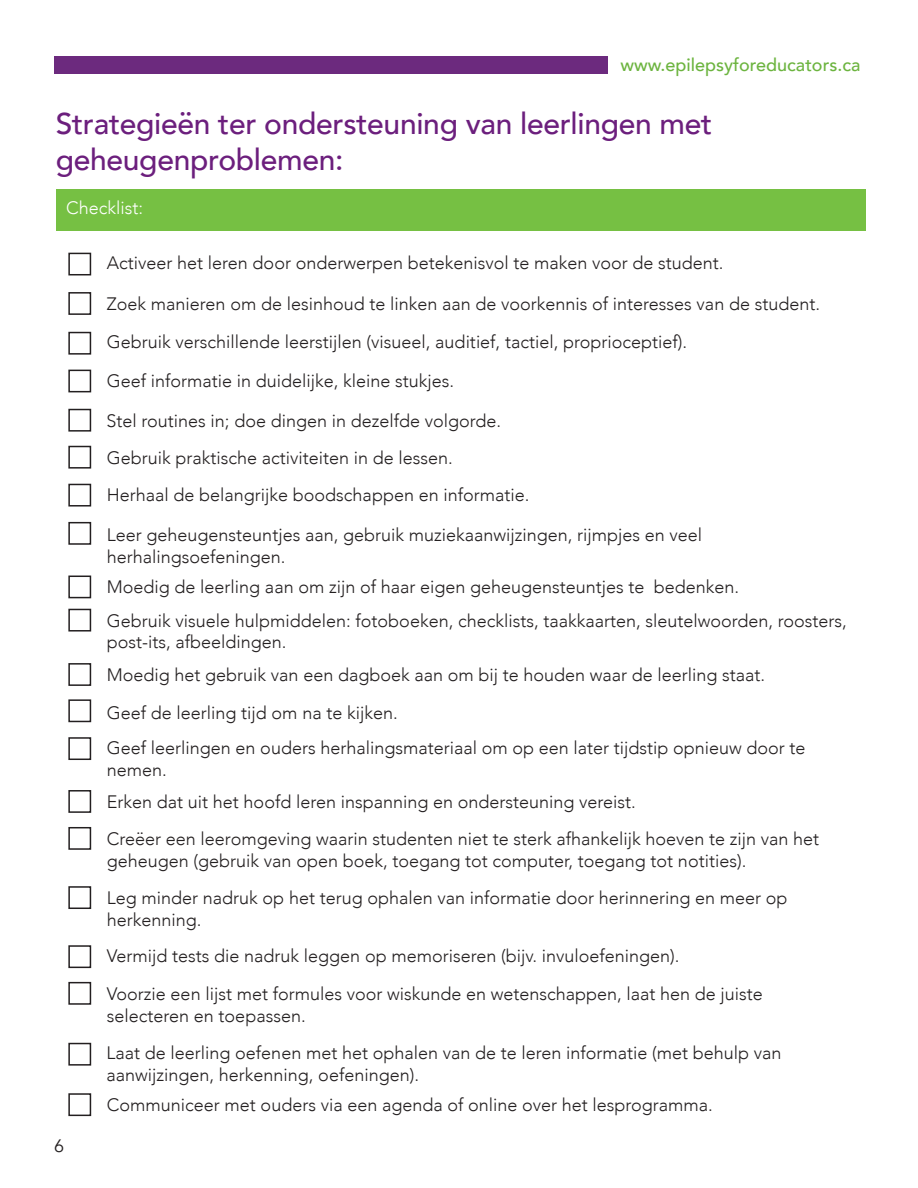
<style>
.page{position:relative;width:918px;height:1188px;background:#fff}
.page>*{position:absolute;margin:0;border:0;box-sizing:border-box;transform-origin:0 0}
.t1{font:500 30px/36px "Avenir";letter-spacing:-.01em;color:#6c1f7d}
.t2{font:300 18px/21.6px "Avenir";color:#231f20}
.t3{font:500 18px "Avenir";color:#6cb43f}
.t4{font:300 18px "Avenir";color:#fff}
.t5{font:18px "Avenir";color:#231f20}
</style>
<div class="page">
<div style="left:54px;top:56px;width:554px;height:17px;background:#6c2a7e"></div>
<div style="left:56px;top:189px;width:810px;height:41px;background:#76c043"></div>
<div style="left:68px;top:253px;width:23px;height:22px;border:2px solid #231f20"></div>
<div style="left:68px;top:292px;width:23px;height:23px;border:2px solid #231f20"></div>
<div style="left:68px;top:409px;width:23px;height:23px;border:2px solid #231f20"></div>
<div style="left:68px;top:484px;width:23px;height:23px;border:2px solid #231f20"></div>
<div style="left:68px;top:522px;width:23px;height:23px;border:2px solid #231f20"></div>
<div style="left:68px;top:446px;width:23px;height:23px;border:2px solid #231f20"></div>
<div style="left:68px;top:576px;width:23px;height:22px;border:2px solid #231f20"></div>
<div style="left:68px;top:609px;width:23px;height:23px;border:2px solid #231f20"></div>
<div style="left:68px;top:663px;width:23px;height:23px;border:2px solid #231f20"></div>
<div style="left:68px;top:699px;width:23px;height:23px;border:2px solid #231f20"></div>
<div style="left:68px;top:737px;width:23px;height:23px;border:2px solid #231f20"></div>
<div style="left:68px;top:332px;width:23px;height:23px;border:2px solid #231f20"></div>
<div style="left:68px;top:370px;width:23px;height:22px;border:2px solid #231f20"></div>
<div style="left:68px;top:790px;width:23px;height:23px;border:2px solid #231f20"></div>
<div style="left:68px;top:827px;width:23px;height:23px;border:2px solid #231f20"></div>
<div style="left:68px;top:886px;width:23px;height:23px;border:2px solid #231f20"></div>
<div style="left:68px;top:945px;width:23px;height:23px;border:2px solid #231f20"></div>
<div style="left:68px;top:982px;width:23px;height:23px;border:2px solid #231f20"></div>
<div style="left:68px;top:1043px;width:23px;height:23px;border:2px solid #231f20"></div>
<div style="left:68px;top:1093px;width:23px;height:23px;border:2px solid #231f20"></div>
<p class="t3" style="left:621px;top:49px;width:241px">www.epilepsyforeducators.ca</p>
<p class="t1" style="left:56px;top:104px;width:658px">Strategieën ter ondersteuning van leerlingen met geheugenproblemen:</p>
<p class="t4" style="left:66px;top:197px;width:79px">Checklist:</p>
<p class="t2" style="left:107px;top:252px;width:618px">Activeer het leren door onderwerpen betekenisvol te maken voor de student.</p>
<p class="t2" style="left:107px;top:293px;width:715px">Zoek manieren om de lesinhoud te linken aan de voorkennis of interesses van de student.</p>
<p class="t2" style="left:107px;top:331px;width:582px">Gebruik verschillende leerstijlen (visueel, auditief, tactiel, proprioceptief).</p>
<p class="t2" style="left:107px;top:370px;width:349px">Geef informatie in duidelijke, kleine stukjes.</p>
<p class="t2" style="left:107px;top:410px;width:396px">Stel routines in; doe dingen in dezelfde volgorde.</p>
<p class="t2" style="left:107px;top:447px;width:348px">Gebruik praktische activiteiten in de lessen.</p>
<p class="t2" style="left:107px;top:484px;width:424px">Herhaal de belangrijke boodschappen en informatie.</p>
<p class="t2" style="left:107px;top:524px;width:597px">Leer geheugensteuntjes aan, gebruik muziekaanwijzingen, rijmpjes en veel herhalingsoefeningen.</p>
<p class="t2" style="left:107px;top:576px;width:634px">Moedig de leerling aan om zijn of haar eigen geheugensteuntjes te bedenken.</p>
<p class="t2" style="left:107px;top:610px;width:742px">Gebruik visuele hulpmiddelen: fotoboeken, checklists, taakkaarten, sleutelwoorden, roosters, post-its, afbeeldingen.</p>
<p class="t2" style="left:107px;top:664px;width:660px">Moedig het gebruik van een dagboek aan om bij te houden waar de leerling staat.</p>
<p class="t2" style="left:107px;top:702px;width:292px">Geef de leerling tijd om na te kijken.</p>
<p class="t2" style="left:107px;top:737px;width:700px">Geef leerlingen en ouders herhalingsmateriaal om op een later tijdstip opnieuw door te nemen.</p>
<p class="t2" style="left:107px;top:791px;width:530px">Erken dat uit het hoofd leren inspanning en ondersteuning vereist.</p>
<p class="t2" style="left:107px;top:828px;width:714px">Creëer een leeromgeving waarin studenten niet te sterk afhankelijk hoeven te zijn van het geheugen (gebruik van open boek, toegang tot computer, toegang tot notities).</p>
<p class="t2" style="left:107px;top:887px;width:682px">Leg minder nadruk op het terug ophalen van informatie door herinnering en meer op herkenning.</p>
<p class="t2" style="left:107px;top:945px;width:574px">Vermijd tests die nadruk leggen op memoriseren (bijv. invuloefeningen).</p>
<p class="t2" style="left:107px;top:983px;width:658px">Voorzie een lijst met formules voor wiskunde en wetenschappen, laat hen de juiste selecteren en toepassen.</p>
<p class="t2" style="left:107px;top:1042px;width:677px">Laat de leerling oefenen met het ophalen van de te leren informatie (met behulp van aanwijzingen, herkenning, oefeningen).</p>
<p class="t5" style="left:54px;top:1135px;width:12px">6</p>
<p class="t2" style="left:107px;top:1094px;width:608px">Communiceer met ouders via een agenda of online over het lesprogramma.</p>
</div>
